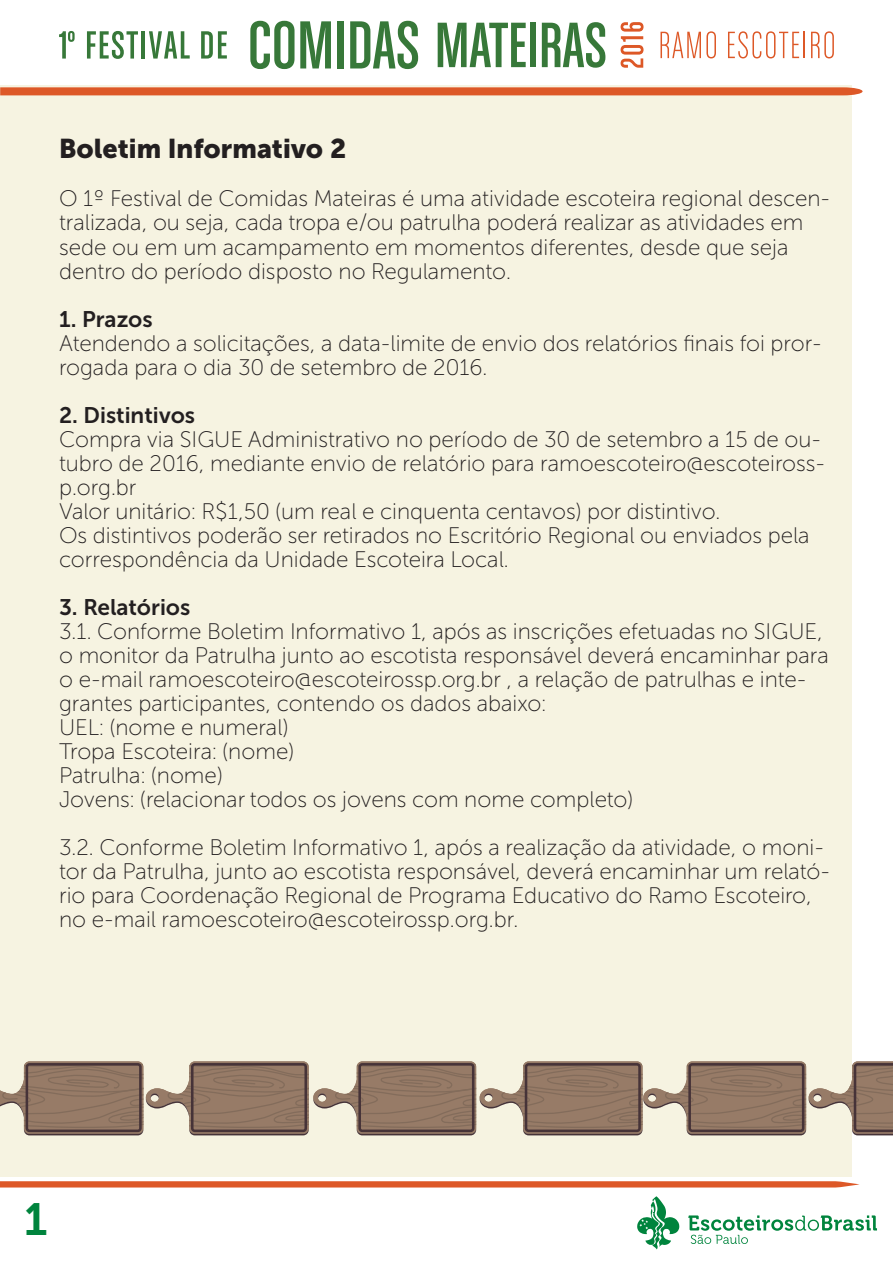
<style>
.page{position:relative;width:893px;height:1263px;background:#fff}
.page>*{position:absolute;margin:0;border:0;box-sizing:border-box;transform-origin:0 0}
.t1{font:45px "Museo 700";color:#00843d}
.t2{font:27px "Museo Sans Cyrl 900";color:#231f20}
.t3{font:22.5px/24px "Museo Sans Cyrl 100";color:#231f20}
.t4{font:22.5px "Museo Sans Cyrl 700";color:#231f20}
</style>
<div class="page">
<div style="left:0;top:86px;width:852px;height:1091px;background:#f6f3e1"></div>
<svg style="left:0;top:1181px;width:860px;height:6px;background:#de6032"></svg>
<svg style="left:0;top:87px;width:862px;height:8px;background:#de5f30"></svg>
<svg style="left:660px;top:31px;width:56px;height:27px"></svg>
<svg style="left:728px;top:31px;width:77px;height:27px"></svg>
<svg style="left:811px;top:31px;width:23px;height:27px"></svg>
<svg style="left:59px;top:31px;width:16px;height:28px"></svg>
<svg style="left:87px;top:31px;width:51px;height:28px"></svg>
<hr style="left:141px;top:31px;width:3px;height:28px;background:#377839">
<svg style="left:149px;top:31px;width:41px;height:28px"></svg>
<svg style="left:201px;top:31px;width:26px;height:28px"></svg>
<svg style="left:250px;top:21px;width:81px;height:48px"></svg>
<div style="left:337px;top:21px;width:7px;height:47px;background:#377839"></div>
<svg style="left:350px;top:21px;width:68px;height:48px"></svg>
<svg style="left:438px;top:23px;width:88px;height:44px"></svg>
<div style="left:530px;top:23px;width:6px;height:44px;background:#377839"></div>
<svg style="left:542px;top:22px;width:63px;height:46px"></svg>
<svg style="left:621px;top:22px;width:22px;height:46px"></svg>
<svg style="left:637px;top:1196px;width:42px;height:53px"></svg>
<svg style="left:688px;top:1215px;width:189px;height:29px"></svg>
<svg style="left:0;top:1061px;width:893px;height:74px"></svg>
<p class="t2" style="left:59px;top:134px;width:289px">Boletim Informativo 2</p>
<p class="t3" style="left:59px;top:187px;width:773px">O 1º Festival de Comidas Mateiras é uma atividade escoteira regional descen&shy;tralizada, ou seja, cada tropa e/ou patrulha poderá realizar as atividades em sede ou em um acampamento em momentos diferentes, desde que seja dentro do período disposto no Regulamento.</p>
<p class="t4" style="left:59px;top:306px;width:95px">1. Prazos</p>
<p class="t3" style="left:59px;top:331px;width:764px">Atendendo a solicitações, a data-limite de envio dos relatórios finais foi pror&shy;rogada para o dia 30 de setembro de 2016.</p>
<p class="t4" style="left:59px;top:402px;width:138px">2. Distintivos</p>
<p class="t3" style="left:59px;top:427px;width:768px">Compra via SIGUE Administrativo no período de 30 de setembro a 15 de ou&shy;tubro de 2016, mediante envio de relatório para ramoescoteiro@escoteiross&shy;p.org.br<br>Valor unitário: R$1,50 (um real e cinquenta centavos) por distintivo.<br>Os distintivos poderão ser retirados no Escritório Regional ou enviados pela correspondência da Unidade Escoteira Local.</p>
<p class="t4" style="left:59px;top:594px;width:133px">3. Relatórios</p>
<p class="t3" style="left:59px;top:619px;width:771px">3.1. Conforme Boletim Informativo 1, após as inscrições efetuadas no SIGUE, o monitor da Patrulha junto ao escotista responsável deverá encaminhar para o e-mail ramoescoteiro@escoteirossp.org.br , a relação de patrulhas e inte&shy;grantes participantes, contendo os dados abaixo:<br>UEL: (nome e numeral)<br>Tropa Escoteira: (nome)<br>Patrulha: (nome)<br>Jovens: (relacionar todos os jovens com nome completo)</p>
<p class="t3" style="left:59px;top:835px;width:773px">3.2. Conforme Boletim Informativo 1, após a realização da atividade, o moni&shy;tor da Patrulha, junto ao escotista responsável, deverá encaminhar um relató&shy;rio para Coordenação Regional de Programa Educativo do Ramo Escoteiro, no e-mail ramoescoteiro@escoteirossp.org.br.</p>
<h1 class="t1" style="left:24px;top:1194px;width:25px">1</h1>
</div>
